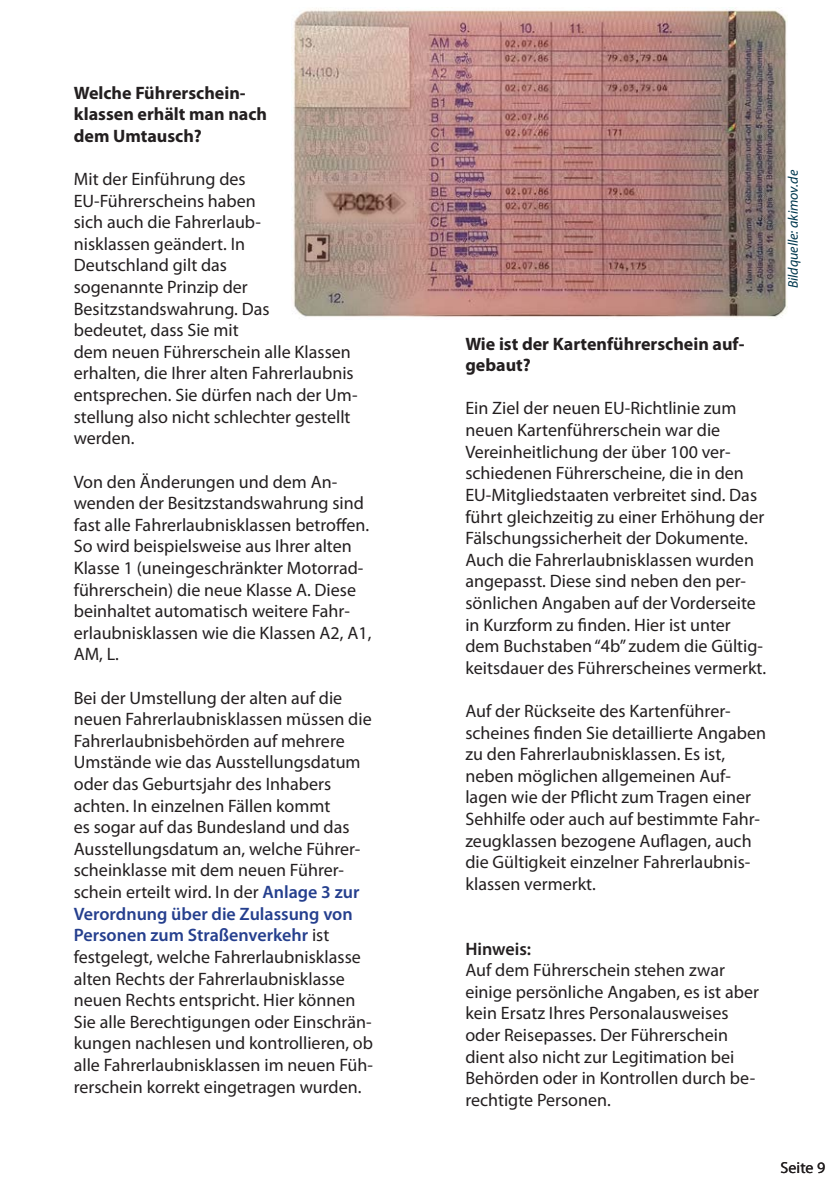
<style>
.page{position:relative;width:840px;height:1191px;background:#fff}
.page>*{position:absolute;margin:0;border:0;box-sizing:border-box;transform-origin:0 0}
.RdW_-_S00_Fliesstext{font:18px/21.6px "Myriad Pro";color:#231f20}
.RdW_-_S00_Fliesstext-2{font:700 18px/21.6px "Myriad Pro";color:#231f20}
.RdW_-_S00_Fliesstext-3{font:600 18px "Myriad Pro";color:#231f20}
.t1{font:16px "Myriad Pro";color:#231f20}
.RdW_-_S08_Fußnote_07{font:italic 14px "Myriad Pro";color:#00374d}
.s1{font-weight:600;color:#253f8e}
</style>
<div class="page">
<img style="left:291px;top:7px;width:495px;height:310px">
<p class="RdW_-_S00_Fliesstext-2" style="left:74px;top:81px;width:195px">Welche Führerschein&shy;klassen erhält man nach dem Umtausch?</p>
<p class="RdW_-_S00_Fliesstext" style="left:74px;top:168px;width:285px">Mit der Einführung des<br>EU-Führerscheins haben<br>sich auch die Fahrerlaub-<br>nisklassen geändert. In<br>Deutschland gilt das<br>sogenannte Prinzip der<br>Besitzstandswahrung. Das<br>bedeutet, dass Sie mit<br>dem neuen Führerschein alle Klassen erhalten, die Ihrer alten Fahrerlaubnis entsprechen. Sie dürfen nach der Um&shy;stellung also nicht schlechter gestellt werden.</p>
<p class="RdW_-_S00_Fliesstext" style="left:74px;top:470px;width:299px">Von den Änderungen und dem An&shy;wenden der Besitzstandswahrung sind fast alle Fahrerlaubnisklassen betroffen.<br>So wird beispielsweise aus Ihrer alten Klasse 1 (uneingeschränkter Motorrad&shy;führerschein) die neue Klasse A. Diese beinhaltet automatisch weitere Fahr&shy;erlaubnisklassen wie die Klassen A2, A1, AM, L.</p>
<p class="RdW_-_S00_Fliesstext" style="left:74px;top:686px;width:301px">Bei der Umstellung der alten auf die neuen Fahrerlaubnisklassen müssen die Fahrerlaubnisbehörden auf mehrere Umstände wie das Ausstellungsdatum oder das Geburtsjahr des Inhabers achten. In einzelnen Fällen kommt<br>es sogar auf das Bundesland und das Ausstellungsdatum an, welche Führer&shy;scheinklasse mit dem neuen Führer&shy;schein erteilt wird. In der <span class="s1">Anlage 3 zur Verordnung über die Zulassung von Personen zum Straßenverkehr</span> ist festgelegt, welche Fahrerlaubnisklasse alten Rechts der Fahrerlaubnisklasse neuen Rechts entspricht. Hier können Sie alle Berechtigungen oder Einschrän&shy;kungen nachlesen und kontrollieren, ob alle Fahrerlaubnisklassen im neuen Füh&shy;rerschein korrekt eingetragen wurden.</p>
<p class="RdW_-_S00_Fliesstext-2" style="left:465px;top:332px;width:280px">Wie ist der Kartenführerschein auf&shy;gebaut?</p>
<p class="RdW_-_S00_Fliesstext" style="left:465px;top:397px;width:300px">Ein Ziel der neuen EU-Richtlinie zum neuen Kartenführerschein war die Vereinheitlichung der über 100 ver&shy;schiedenen Führerscheine, die in den EU-Mitgliedstaaten verbreitet sind. Das führt gleichzeitig zu einer Erhöhung der Fälschungssicherheit der Dokumente.</p>
<p class="RdW_-_S00_Fliesstext" style="left:465px;top:548px;width:302px">Auch die Fahrerlaubnisklassen wurden angepasst. Diese sind neben den per&shy;sönlichen Angaben auf der Vorderseite in Kurzform zu finden. Hier ist unter dem Buchstaben “4b” zudem die Gültig&shy;keitsdauer des Führerscheines vermerkt.</p>
<p class="RdW_-_S00_Fliesstext" style="left:465px;top:700px;width:302px">Auf der Rückseite des Kartenführer&shy;scheines finden Sie detaillierte Angaben zu den Fahrerlaubnisklassen. Es ist, neben möglichen allgemeinen Auf&shy;lagen wie der Pflicht zum Tragen einer Sehhilfe oder auch auf bestimmte Fahr&shy;zeugklassen bezogene Auflagen, auch die Gültigkeit einzelner Fahrerlaubnis&shy;klassen vermerkt.</p>
<p class="RdW_-_S08_Fußnote_07" style="left:783px;top:288px;width:120px;rotate:-90deg">Bildquelle: akimov.de</p>
<p class="RdW_-_S00_Fliesstext-3" style="left:465px;top:937px;width:67px">Hinweis:</p>
<p class="RdW_-_S00_Fliesstext" style="left:465px;top:959px;width:295px">Auf dem Führerschein stehen zwar einige persönliche Angaben, es ist aber kein Ersatz Ihres Personalausweises oder Reisepasses. Der Führerschein dient also nicht zur Legitimation bei Behörden oder in Kontrollen durch be&shy;rechtigte Personen.</p>
<p class="t1" style="left:780px;top:1157px;width:46px">Seite 9</p>
</div>
